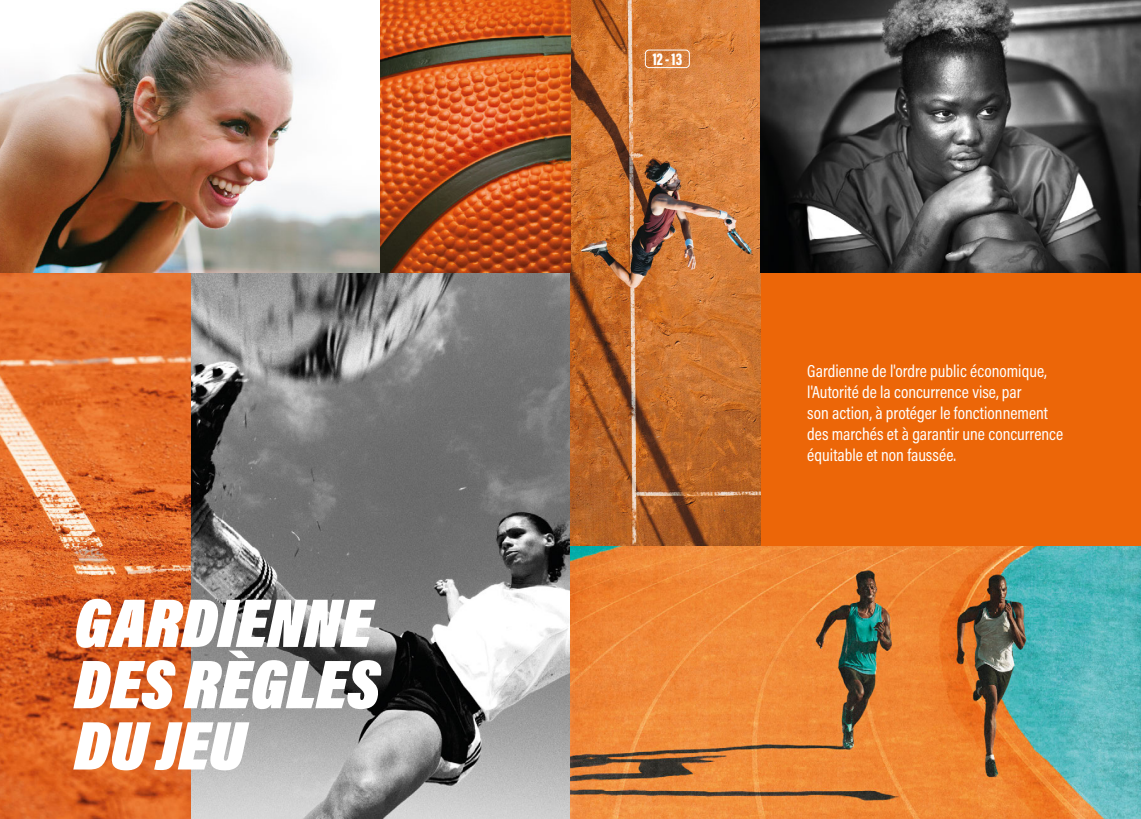
<style>
.page{position:relative;width:1141px;height:819px;background:#fff}
.page>*{position:absolute;margin:0;border:0;box-sizing:border-box;transform-origin:0 0}
.t1{font:italic 900 70px/61.2px "Acumin Pro Cond";color:#fff}
.t2{font:17.5px/21px "Acumin Pro Cond";color:#fff}
.t3{font:900 17.5px "Acumin Pro Extra Cond";color:#fff}
</style>
<div class="page">
<img style="left:0;top:0;width:570px;height:819px">
<div style="left:761px;top:273px;width:380px;height:273px;background:#ec6608"></div>
<img style="left:570px;top:0;width:191px;height:546px">
<img style="left:570px;top:546px;width:571px;height:273px">
<img style="left:761px;top:0;width:380px;height:273px">
<div style="left:645px;top:50px;width:45px;height:18px;border:1px solid #fff;border-radius:4px"></div>
<h1 class="t1" style="left:74px;top:591px;width:308px">GARDIENNE<br>DES RÈGLES<br>DU JEU</h1>
<p class="t3" style="left:653px;top:48px;width:31px">12 - 13</p>
<p class="t2" style="left:807px;top:359px;width:258px">Gardienne de l'ordre public économique, l'Autorité de la concurrence vise, par<br>son action, à protéger le fonctionnement des marchés et à garantir une concurrence équitable et non faussée.</p>
</div>
